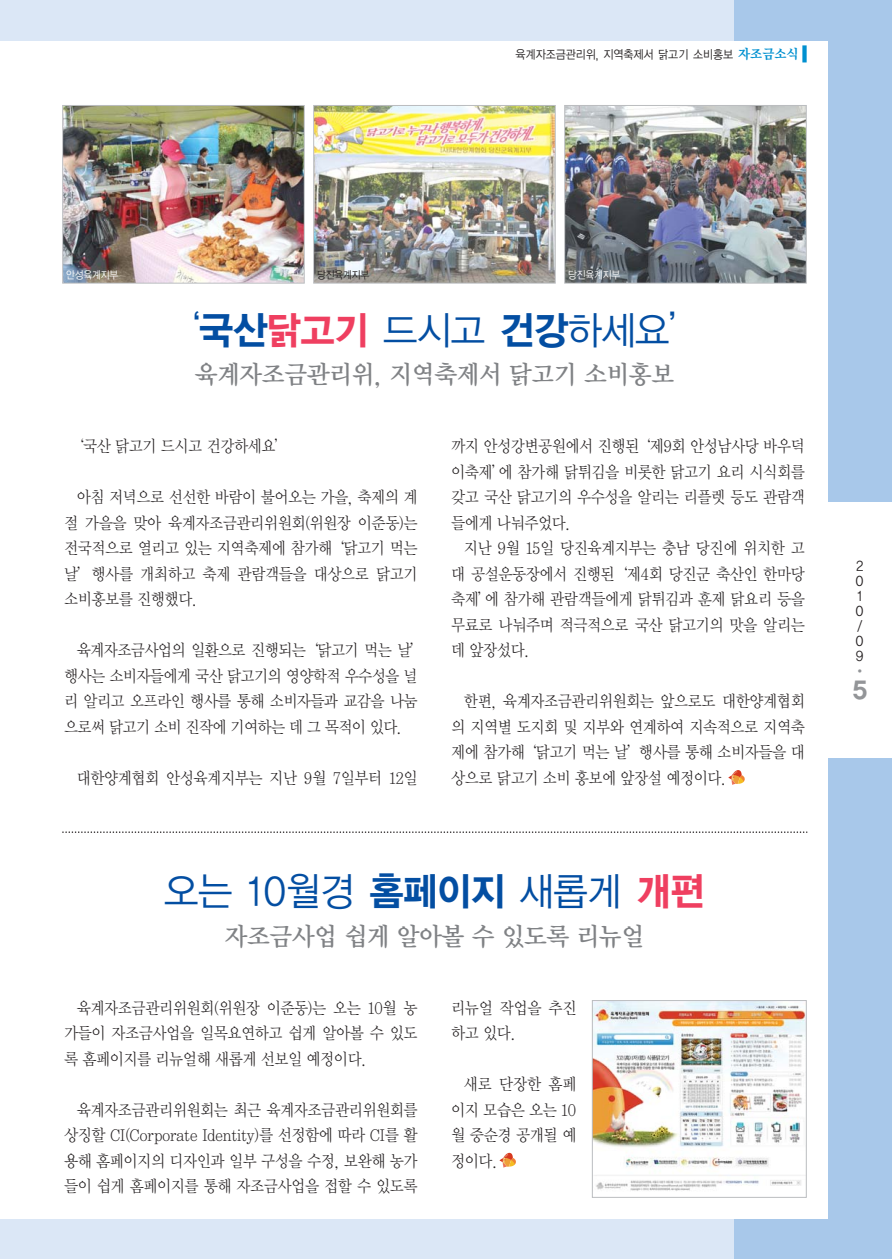
<style>
.page{position:relative;width:892px;height:1259px;background:#fff}
.page>*{position:absolute;margin:0;border:0;box-sizing:border-box;transform-origin:0 0}
.t1{font:39px "YGO12 KS Cms UHC H";letter-spacing:-.085em;color:#034ea2;scale:.95 1}
.t2{font:25.5px "Y Mj O14 KS Cms UHC H";letter-spacing:-.075em;color:#808285;scale:.95 1}
.t3{font:24px "YGO16 KS Cms UHC H";color:#939598}
.t4{font:16.5px/25.5px "Y Mj O12 KS Cms UHC H";letter-spacing:-.08em;color:#231f20;text-align:justify;scale:.9 1}
.t5{font:13.5px/15px "YGO12 KS Cms UHC H";color:#231f20;text-align:justify;scale:.95 1}
.t6{font:13.5px "YGO12 KS Cms UHC H";color:#939598}
.t7{font:12px "YGO12 KS Cms UHC H";letter-spacing:-.07em;color:#231f20;scale:.9 1}
.t8{font:10.5px "YGO12 KS Cms UHC H";letter-spacing:-.085em;color:#fff;scale:.9 1}
.t9{font:10.5px "YGO12 KS Cms UHC H";letter-spacing:-.085em;color:#231f20;scale:.9 1}
.s1{font-family:"Y Mj O15 KS Cms UHC H";font-size:13.5px;color:#0090d0}
.s2{font-family:"YGO15 KS Cms UHC H"}
.s3{font-family:"YGO15 KS Cms UHC H";color:#ef3f60}
</style>
<div class="page">
<div style="left:0;top:0;width:891px;height:1259px;background:#dbe7f6"></div>
<div style="left:734px;top:0;width:157px;height:1259px;background:#a8c8ea"></div>
<div style="left:0;top:503px;width:891px;height:255px;background:#fff"></div>
<div style="left:0;top:41px;width:828px;height:1178px;background:#fff"></div>
<img style="left:64px;top:107px;width:239px;height:175px">
<div style="left:62px;top:105px;width:243px;height:179px;border:1px solid #bbbdc0"></div>
<img style="left:315px;top:107px;width:238px;height:175px">
<div style="left:313px;top:105px;width:242px;height:179px;border:1px solid #bbbdc0"></div>
<img style="left:566px;top:107px;width:238px;height:175px">
<div style="left:564px;top:105px;width:242px;height:179px;border:1px solid #bbbdc0"></div>
<svg style="left:728px;top:770px;width:16px;height:15px"></svg>
<svg style="left:499px;top:1153px;width:17px;height:15px"></svg>
<svg style="left:802px;top:45px;width:4px;height:17px"></svg>
<img style="left:594px;top:1002px;width:210px;height:189px">
<div style="left:592px;top:1000px;width:214px;height:198px;border:1px solid #bbbdc0"></div>
<svg style="left:63px;top:831px;width:742px;height:2px"></svg>
<p class="t7" style="left:515px;top:49px;width:316px">육계자조금관리위, 지역축제서 닭고기 소비홍보 <span class="s1">자조금소식</span></p>
<p class="t8" style="left:66px;top:270px;width:60px">안성육계지부</p>
<p class="t9" style="left:317px;top:270px;width:60px">당진육계지부</p>
<p class="t8" style="left:568px;top:270px;width:60px">당진육계지부</p>
<h1 class="t1" style="left:164px;top:312px;width:570px">‘<span class="s2">국산</span><span class="s3">닭고기</span> 드시고 <span class="s2">건강</span>하세요’</h1>
<h2 class="t2" style="left:194px;top:363px;width:507px">육계자조금관리위, 지역축제서 닭고기 소비홍보</h2>
<p class="t4" style="left:69px;top:435px;width:247px">‘국산 닭고기 드시고 건강하세요’</p>
<p class="t4" style="left:64px;top:486px;width:395px;text-indent:13px">아침 저녁으로 선선한 바람이 불어오는 가을, 축제의 계 절 가을을 맞아 육계자조금관리위원회(위원장 이준동)는 전국적으로 열리고 있는 지역축제에 참가해‘닭고기 먹는 날’행사를 개최하고 축제 관람객들을 대상으로 닭고기 소비홍보를 진행했다.</p>
<p class="t4" style="left:64px;top:639px;width:403px;text-align:left;text-indent:13px">육계자조금사업의 일환으로 진행되는‘닭고기 먹는 날’ 행사는 소비자들에게 국산 닭고기의 영양학적 우수성을 널 리 알리고 오프라인 행사를 통해 소비자들과 교감을 나눔 으로써 닭고기 소비 진작에 기여하는 데 그 목적이 있다.</p>
<p class="t4" style="left:76px;top:766px;width:381px">대한양계협회 안성육계지부는 지난 9월 7일부터 12일</p>
<p class="t4" style="left:451px;top:435px;width:395px">까지 안성강변공원에서 진행된‘제9회 안성남사당 바우덕 이축제’에 참가해 닭튀김을 비롯한 닭고기 요리 시식회를 갖고 국산 닭고기의 우수성을 알리는 리플렛 등도 관람객 들에게 나눠주었다.</p>
<p class="t4" style="left:451px;top:537px;width:395px;text-indent:13px">지난 9월 15일 당진육계지부는 충남 당진에 위치한 고 대 공설운동장에서 진행된‘제4회 당진군 축산인 한마당 축제’에 참가해 관람객들에게 닭튀김과 훈제 닭요리 등을 무료로 나눠주며 적극적으로 국산 닭고기의 맛을 알리는 데 앞장섰다.</p>
<p class="t4" style="left:451px;top:690px;width:395px;text-indent:13px">한편, 육계자조금관리위원회는 앞으로도 대한양계협회 의 지역별 도지회 및 지부와 연계하여 지속적으로 지역축 제에 참가해‘닭고기 먹는 날’행사를 통해 소비자들을 대 상으로 닭고기 소비 홍보에 앞장설 예정이다.</p>
<h1 class="t1" style="left:163px;top:874px;width:573px">오는 10월경 <span class="s2">홈페이지</span> 새롭게 <span class="s3">개편</span></h1>
<h2 class="t2" style="left:224px;top:924px;width:444px">자조금사업 쉽게 알아볼 수 있도록 리뉴얼</h2>
<p class="t4" style="left:64px;top:996px;width:395px;text-indent:13px">육계자조금관리위원회(위원장 이준동)는 오는 10월 농 가들이 자조금사업을 일목요연하고 쉽게 알아볼 수 있도 록 홈페이지를 리뉴얼해 새롭게 선보일 예정이다.</p>
<p class="t4" style="left:64px;top:1098px;width:395px;text-indent:13px">육계자조금관리위원회는 최근 육계자조금관리위원회를 상징할 CI(Corporate Identity)를 선정함에 따라 CI를 활 용해 홈페이지의 디자인과 일부 구성을 수정, 보완해 농가 들이 쉽게 홈페이지를 통해 자조금사업을 접할 수 있도록</p>
<p class="t4" style="left:451px;top:996px;width:141px">리뉴얼 작업을 추진 하고 있다.</p>
<p class="t4" style="left:451px;top:1072px;width:141px;text-indent:13px">새로 단장한 홈페 이지 모습은 오는 10 월 중순경 공개될 예 정이다.</p>
<p class="t5" style="left:855px;top:559px;width:11px">2<br>0<br>1<br>0 / 0<br>9</p>
<p class="t6" style="left:853px;top:665px;width:15px">•</p>
<h3 class="t3" style="left:851px;top:679px;width:18px">5</h3>
</div>
